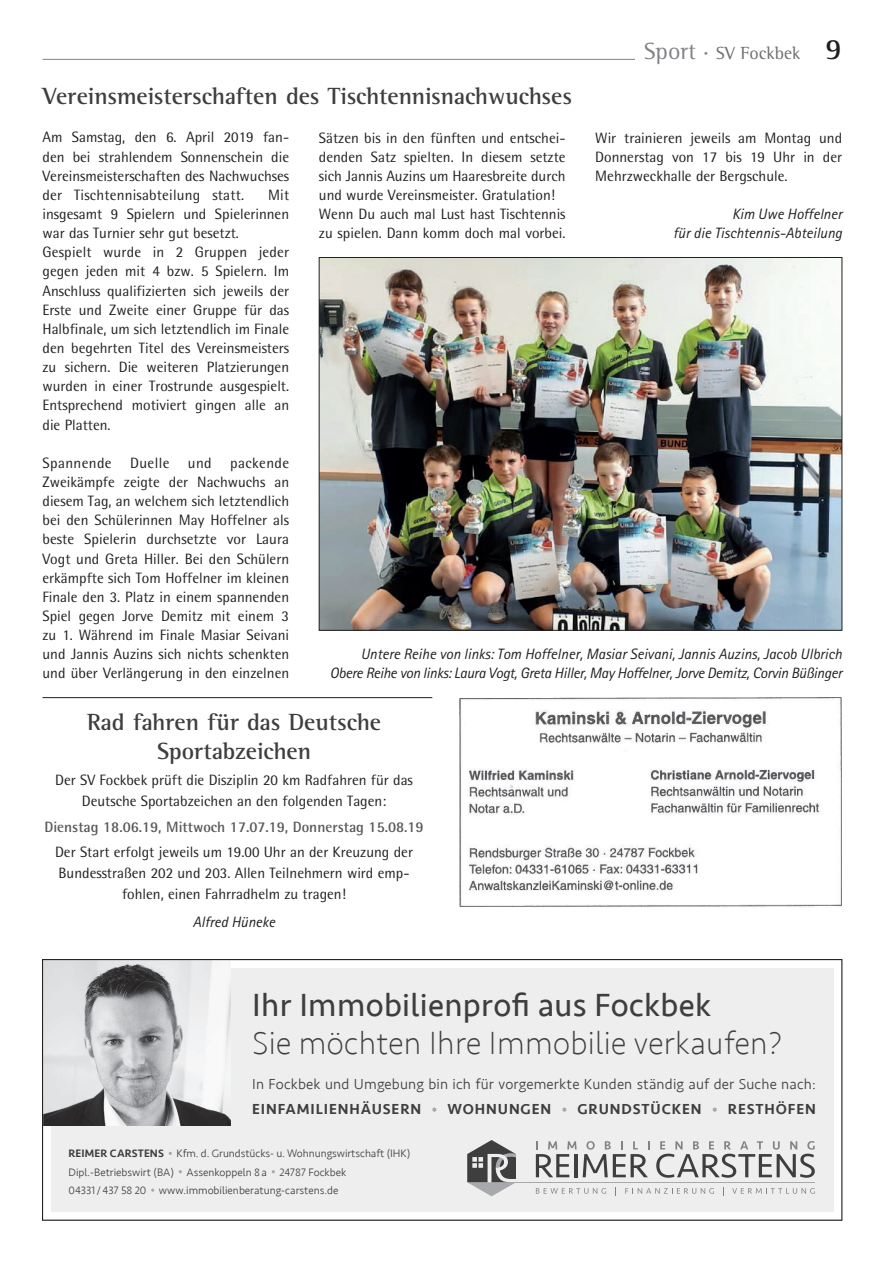
<style>
.page{position:relative;width:893px;height:1263px;background:#fff}
.page>*{position:absolute;margin:0;border:0;box-sizing:border-box;transform-origin:0 0}
.t1{font:200 33px "Seravek";letter-spacing:.01em;color:#3e3e3f}
.t2{font:33px "Seravek";letter-spacing:.01em;color:#3e3e3f}
.t3{font:700 24px/28.8px "Rotis Semi Serif";letter-spacing:-.005em;color:#3e3e3f;text-align:center}
.t4{font:18px "Rotis Semi Serif";color:#6c6d70}
.t5{font:15px/19.2px "Rotis Semi Sans";color:#231f20;text-align:justify}
.t6{font:italic 15px/19.2px "Rotis Sans Serif";letter-spacing:-.02em;color:#231f20;text-align:right}
.t7{font:300 15px "Seravek";letter-spacing:.01em;color:#3e3e3f}
.t8{font:italic 15px/19.2px "Rotis Sans Serif";color:#231f20;text-align:right}
.t9{font:700 15px "Rotis Semi Sans";color:#57585a}
.t10{font:500 15px "Seravek";letter-spacing:.06em;color:#3e3e3f}
.t11{font:300 11.1px/18.5px "Seravek";color:#3e3e3f}
.s1{font-size:24px;color:#808285}
.s2{font-weight:700;font-size:30px;color:#231f20}
.s3{font-weight:500}
</style>
<div class="page">
<hr style="left:43px;top:59px;width:688px;height:1px;background:#808285">
<div style="left:635px;top:41px;width:165px;height:28px;background:#fff"></div>
<div style="left:51px;top:968px;width:782px;height:243px;background:#eeeeef"></div>
<svg style="left:536px;top:1188px;width:70px;height:6px"></svg>
<svg style="left:625px;top:1188px;width:89px;height:6px"></svg>
<svg style="left:732px;top:1188px;width:83px;height:6px"></svg>
<svg style="left:536px;top:1141px;width:41px;height:36px"></svg>
<svg style="left:583px;top:1141px;width:67px;height:36px"></svg>
<svg style="left:656px;top:1141px;width:159px;height:37px"></svg>
<hr style="left:505px;top:1182px;width:309px;height:1px;background:#a8a9ad">
<svg style="left:467px;top:1140px;width:49px;height:56px"></svg>
<img style="left:45px;top:961px;width:185px;height:165px">
<svg style="left:432px;top:1107px;width:4px;height:5px"></svg>
<svg style="left:562px;top:1107px;width:4px;height:5px"></svg>
<svg style="left:713px;top:1107px;width:4px;height:5px"></svg>
<div style="left:42px;top:959px;width:800px;height:261px;border:1px solid #231f20"></div>
<img style="left:321px;top:259px;width:519px;height:369px">
<hr style="left:43px;top:697px;width:389px;height:1px;background:#231f20">
<img style="left:459px;top:697px;width:383px;height:210px">
<p class="t4" style="left:644px;top:42px;width:199px"><span class="s1">Sport ·</span> SV Fockbek <span class="s2">9</span></p>
<h2 class="t3" style="left:43px;top:82px;width:531px">Vereinsmeisterschaften des Tischtennisnachwuchses</h2>
<p class="t5" style="left:43px;top:128px;width:248px">Am Samstag, den 6. April 2019 fan&shy;den bei strahlendem Sonnenschein die Vereinsmeisterschaften des Nachwuchses der Tischtennisabteilung statt.</p>
<p class="t5" style="left:319px;top:128px;width:248px;text-align:left">Sätzen bis in den fünften und entschei&shy;denden Satz spielten. In diesem setzte sich Jannis Auzins um Haaresbreite durch und wurde Vereinsmeister. Gratulation!<br>Wenn Du auch mal Lust hast Tischtennis zu spielen. Dann komm doch mal vorbei.</p>
<p class="t5" style="left:595px;top:128px;width:248px">Wir trainieren jeweils am Montag und Donnerstag von 17 bis 19 Uhr in der Mehrzweckhalle der Bergschule.</p>
<p class="t5" style="left:43px;top:185px;width:248px;text-align:left;text-indent:226px">Mit insgesamt 9 Spielern und Spielerinnen war das Turnier sehr gut besetzt.<br>Gespielt wurde in 2 Gruppen jeder gegen jeden mit 4 bzw. 5 Spielern. Im Anschluss qualifizierten sich jeweils der Erste und Zweite einer Gruppe für das Halbfinale, um sich letztendlich im Finale den begehrten Titel des Vereinsmeisters zu sichern. Die weiteren Platzierungen wurden in einer Trostrunde ausgespielt.<br>Entsprechend motiviert gingen alle an die Platten.</p>
<p class="t5" style="left:43px;top:453px;width:248px">Spannende Duelle und packende Zweikämpfe zeigte der Nachwuchs an diesem Tag, an welchem sich letztendlich bei den Schülerinnen May Hoffelner als beste Spielerin durchsetzte vor Laura Vogt und Greta Hiller. Bei den Schülern erkämpfte sich Tom Hoffelner im kleinen Finale den 3. Platz in einem spannenden Spiel gegen Jorve Demitz mit einem 3 zu 1. Während im Finale Masiar Seivani und Jannis Auzins sich nichts schenkten und über Verlängerung in den einzelnen</p>
<p class="t8" style="left:673px;top:205px;width:170px">Kim Uwe Hoffelner<br>für die Tischtennis-Abteilung</p>
<p class="t6" style="left:330px;top:645px;width:514px">Untere Reihe von links: Tom Hoffelner, Masiar Seivani, Jannis Auzins, Jacob Ulbrich<br>Obere Reihe von links: Laura Vogt, Greta Hiller, May Hoffelner, Jorve Demitz, Corvin Büßinger</p>
<h2 class="t3" style="left:87px;top:708px;width:295px">Rad fahren für das Deutsche<br>Sportabzeichen</h2>
<p class="t5" style="left:55px;top:770px;width:359px;line-height:20.9px;text-align:center">Der SV Fockbek prüft die Disziplin 20 km Radfahren für das<br>Deutsche Sportabzeichen an den folgenden Tagen:</p>
<p class="t9" style="left:45px;top:817px;width:381px">Dienstag 18.06.19, Mittwoch 17.07.19, Donnerstag 15.08.19</p>
<p class="t5" style="left:55px;top:841px;width:359px;line-height:20.9px;text-align:center">Der Start erfolgt jeweils um 19.00 Uhr an der Kreuzung der<br>Bundesstraßen 202 und 203. Allen Teilnehmern wird emp&shy;fohlen, einen Fahrradhelm zu tragen!</p>
<p class="t8" style="left:193px;top:912px;width:84px">Alfred Hüneke</p>
<h1 class="t2" style="left:252px;top:979px;width:461px">Ihr Immobilienprofi aus Fockbek</h1>
<h1 class="t1" style="left:252px;top:1024px;width:532px">Sie möchten Ihre Immobilie verkaufen?</h1>
<p class="t7" style="left:252px;top:1075px;width:565px">In Fockbek und Umgebung bin ich für vorgemerkte Kunden ständig auf der Suche nach:</p>
<p class="t10" style="left:252px;top:1100px;width:171px">EINFAMILIENHÄUSERN</p>
<p class="t10" style="left:447px;top:1100px;width:105px">WOHNUNGEN</p>
<p class="t10" style="left:577px;top:1100px;width:126px">GRUNDSTÜCKEN</p>
<p class="t10" style="left:728px;top:1100px;width:90px">RESTHÖFEN</p>
<p class="t11" style="left:69px;top:1145px;width:343px"><span class="s3">REIMER CARSTENS</span> Kfm. d. Grundstücks- u. Wohnungswirtschaft (IHK)<br>Dipl.-Betriebswirt (BA) Assenkoppeln 8a 24787 Fockbek<br>04331 /437 58 20 www.immobilienberatung-carstens.de</p>
</div>
